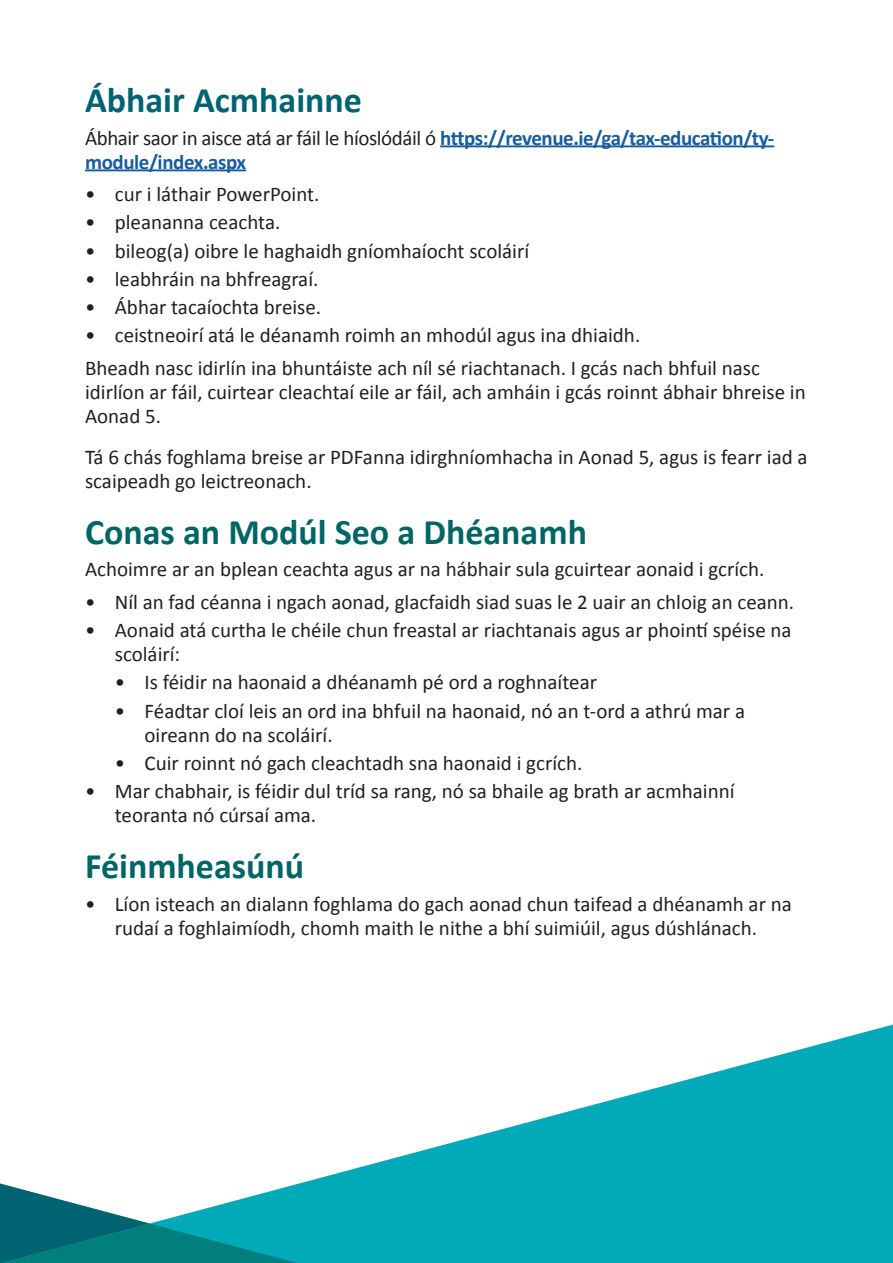
<style>
.page{position:relative;width:893px;height:1263px;background:#fff}
.page>*{position:absolute;margin:0;border:0;box-sizing:border-box;transform-origin:0 0}
.t1{font:700 36px "Calibri";color:#006565}
.t2{font:700 36px "Calibri";color:#006372}
.Body{font:21px/24px "Calibri";color:#231f20}
.Body-2{font:700 21px/24px "Calibri";letter-spacing:-.02em;color:#175d9e}
.s1{font-weight:400;color:#231f20}
</style>
<div class="page">
<svg style="left:301px;top:1024px;width:592px;height:159px"></svg>
<svg style="left:149px;top:1183px;width:744px;height:80px;background:#0dacb8"></svg>
<svg style="left:0;top:1183px;width:149px;height:80px"></svg>
<hr style="left:440px;top:145px;width:334px;height:2px;background:#175d9e">
<hr style="left:85px;top:169px;width:161px;height:2px;background:#175d9e">
<h1 class="t2" style="left:85px;top:77px;width:278px">Ábhair Acmhainne</h1>
<p class="Body-2" style="left:85px;top:126px;width:691px"><span class="s1">Ábhair saor in aisce atá ar fáil le híoslódáil ó</span> https://revenue.ie/ga/tax-education/ty&shy;module/index.aspx</p>
<p class="Body" style="left:85px;top:182px;width:236px">• cur i láthair PowerPoint.</p>
<p class="Body" style="left:85px;top:210px;width:197px">• pleananna ceachta.</p>
<p class="Body" style="left:85px;top:239px;width:446px">• bileog(a) oibre le haghaidh gníomhaíocht scoláirí</p>
<p class="Body" style="left:85px;top:267px;width:235px">• leabhráin na bhfreagraí.</p>
<p class="Body" style="left:85px;top:295px;width:238px">• Ábhar tacaíochta breise.</p>
<p class="Body" style="left:85px;top:323px;width:557px">• ceistneoirí atá le déanamh roimh an mhodúl agus ina dhiaidh.</p>
<p class="Body" style="left:85px;top:356px;width:722px">Bheadh nasc idirlín ina bhuntáiste ach níl sé riachtanach. I gcás nach bhfuil nasc idirlíon ar fáil, cuirtear cleachtaí eile ar fáil, ach amháin i gcás roinnt ábhair bhreise in<br>Aonad 5.</p>
<p class="Body" style="left:85px;top:445px;width:724px">Tá 6 chás foghlama breise ar PDFanna idirghníomhacha in Aonad 5, agus is fearr iad a scaipeadh go leictreonach.</p>
<h1 class="t1" style="left:85px;top:509px;width:503px">Conas an Modúl Seo a Dhéanamh</h1>
<p class="Body" style="left:85px;top:557px;width:681px">Achoimre ar an bplean ceachta agus ar na hábhair sula gcuirtear aonaid i gcrích.</p>
<p class="Body" style="left:85px;top:590px;width:711px">• Níl an fad céanna i ngach aonad, glacfaidh siad suas le 2 uair an chloig an ceann.</p>
<p class="Body" style="left:115px;top:618px;width:678px;text-indent:-30px">• Aonaid atá curtha le chéile chun freastal ar riachtanais agus ar phointí spéise na scoláirí:</p>
<p class="Body" style="left:115px;top:670px;width:484px">• Is féidir na haonaid a dhéanamh pé ord a roghnaítear</p>
<p class="Body" style="left:145px;top:699px;width:602px;text-indent:-30px">• Féadtar cloí leis an ord ina bhfuil na haonaid, nó an t-ord a athrú mar a oireann do na scoláirí.</p>
<p class="Body" style="left:115px;top:751px;width:469px">• Cuir roinnt nó gach cleachtadh sna haonaid i gcrích.</p>
<p class="Body" style="left:115px;top:779px;width:621px;text-indent:-30px">• Mar chabhair, is féidir dul tríd sa rang, nó sa bhaile ag brath ar acmhainní teoranta nó cúrsaí ama.</p>
<h1 class="t1" style="left:85px;top:843px;width:221px">Féinmheasúnú</h1>
<p class="Body" style="left:85px;top:892px;width:708px;text-align:center">• Líon isteach an dialann foghlama do gach aonad chun taifead a dhéanamh ar na rudaí a foghlaimíodh, chomh maith le nithe a bhí suimiúil, agus dúshlánach.</p>
</div>
